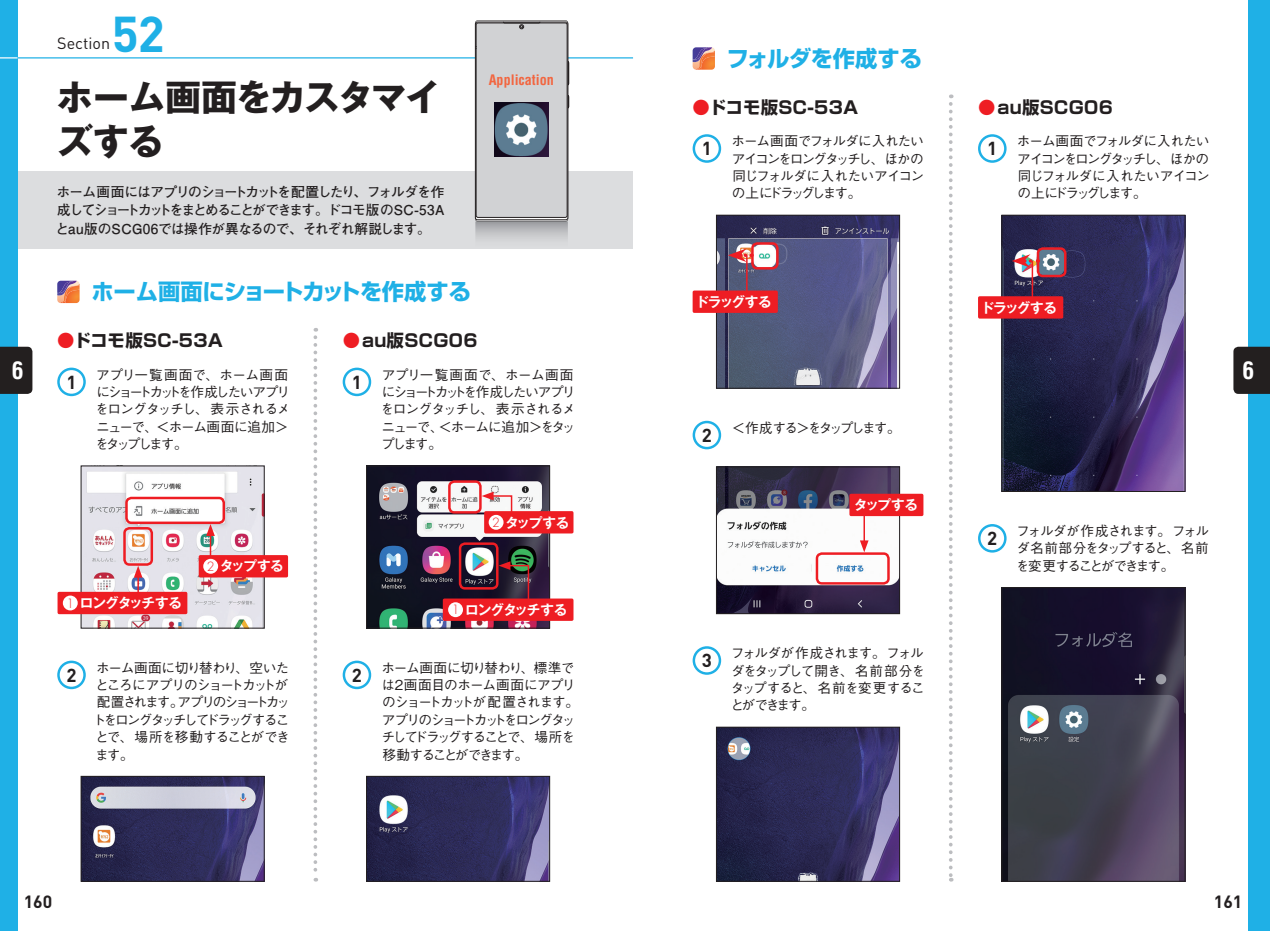
<style>
.page{position:relative;width:1270px;height:931px;background:#fff}
.page>*{position:absolute;margin:0;border:0;box-sizing:border-box;transform-origin:0 0}
.t1{font:700 49.52px "DIN";color:#1fb0e6}
.t2{font:700 36.05px/43.4px "Gothic MB101 Pro";letter-spacing:-.03em;color:#231f20}
.t3{font:700 condensed 23.62px "Helvetica";color:#fff}
.t4{font:700 22.4px "Shin Go Pro";letter-spacing:-.02em;color:#1fb0e6}
.t5{font:700 18.55px "DIN";color:#231f20}
.t6{font:700 17.5px "DIN";color:#231f20}
.t7{font:700 17.32px "Shin Go Pro";letter-spacing:.02em;color:#231f20}
.t8{font:16.1px "DIN";color:#231f20}
.t9{font:700 condensed 14.17px "Helvetica";color:#f26640}
.t10{font:500 13.65px/17.3px "Gothic BBB Pro";letter-spacing:-.11em;color:#231f20;text-align:justify}
.t11{font:700 13.65px/18.6px "Futo Go B101 Pro";letter-spacing:-.025em;color:#231f20;text-align:justify}
.t12{font:700 13.65px "Gothic MB101 Pro De";letter-spacing:-.08em;color:#fff}
.t13{font:500 13.65px "Gothic BBB Pro";letter-spacing:-.16em;color:#231f20}
.t14{font:500 13.65px "Gothic BBB Pro";letter-spacing:-.155em;color:#231f20}
.t15{font:500 13.65px "Gothic BBB Pro";letter-spacing:-.065em;color:#231f20}
.t16{font:500 13.65px "Gothic BBB Pro";letter-spacing:-.075em;color:#231f20}
.t17{font:500 13.65px "Gothic BBB Pro";letter-spacing:-.175em;color:#231f20}
.s1{color:#ee1d23}
.s2{font-family:"Futura";font-weight:300;font-size:12.42px;color:#ee1d23}
</style>
<div class="page">
<svg style="left:949px;top:104px;width:3px;height:777px"></svg>
<div style="left:0;top:171px;width:633px;height:77px;background:#dcdddf"></div>
<hr style="left:0;top:57px;width:633px;height:1px;background:#1fb0e6">
<svg style="left:313px;top:337px;width:4px;height:544px"></svg>
<svg style="left:475px;top:20px;width:94px;height:219px"></svg>
<img style="left:1003px;top:589px;width:180px;height:290px">
<div style="left:1001px;top:587px;width:184px;height:294px;border:1px solid #231f20"></div>
<img style="left:1003px;top:217px;width:180px;height:272px">
<div style="left:1001px;top:215px;width:184px;height:276px;border:1px solid #231f20"></div>
<img style="left:718px;top:468px;width:179px;height:143px">
<div style="left:716px;top:466px;width:183px;height:147px;border:1px solid #231f20"></div>
<img style="left:718px;top:728px;width:179px;height:151px">
<div style="left:716px;top:726px;width:183px;height:155px;border:1px solid #231f20"></div>
<img style="left:718px;top:217px;width:179px;height:169px">
<div style="left:716px;top:215px;width:183px;height:173px;border:1px solid #231f20"></div>
<img style="left:83px;top:467px;width:179px;height:159px">
<img style="left:368px;top:467px;width:180px;height:159px">
<div style="left:366px;top:465px;width:184px;height:163px;border:1px solid #231f20"></div>
<img style="left:83px;top:777px;width:179px;height:102px">
<div style="left:81px;top:775px;width:183px;height:106px;border:1px solid #231f20"></div>
<img style="left:368px;top:777px;width:180px;height:102px">
<div style="left:366px;top:775px;width:184px;height:106px;border:1px solid #231f20"></div>
<svg style="left:206px;top:524px;width:9px;height:31px"></svg>
<hr style="left:137px;top:574px;width:2px;height:28px;background:#ee1d23">
<svg style="left:134px;top:565px;width:8px;height:12px"></svg>
<div style="left:125px;top:496px;width:100px;height:28px;border:2px solid #ee1d23;border-radius:5px"></div>
<div style="left:123px;top:526px;width:30px;height:39px;border:2px solid #ee1d23;border-radius:5px"></div>
<div style="left:448px;top:480px;width:33px;height:33px;border:2px solid #ee1d23;border-radius:5px"></div>
<div style="left:459px;top:542px;width:39px;height:47px;border:2px solid #ee1d23;border-radius:5px"></div>
<svg style="left:481px;top:491px;width:32px;height:24px"></svg>
<svg style="left:498px;top:561px;width:32px;height:37px"></svg>
<svg style="left:727px;top:248px;width:24px;height:14px"></svg>
<svg style="left:1011px;top:254px;width:19px;height:13px"></svg>
<div style="left:751px;top:242px;width:27px;height:27px;border:2px solid #ee1d23;border-radius:5px"></div>
<div style="left:1036px;top:247px;width:30px;height:30px;border:2px solid #ee1d23;border-radius:5px"></div>
<hr style="left:746px;top:255px;width:1px;height:46px;background:#ee1d23">
<hr style="left:1031px;top:261px;width:1px;height:46px;background:#ee1d23">
<div style="left:815px;top:552px;width:74px;height:32px;border:2px solid #ee1d23;border-radius:5px"></div>
<hr style="left:863px;top:497px;width:1px;height:46px;background:#ee1d23">
<svg style="left:859px;top:540px;width:9px;height:12px"></svg>
<div style="left:977px;top:524px;width:29px;height:28px;border:2px solid #1fb0e6;border-radius:50%"></div>
<div style="left:977px;top:134px;width:29px;height:29px;border:2px solid #1fb0e6;border-radius:50%"></div>
<div style="left:692px;top:420px;width:29px;height:29px;border:2px solid #1fb0e6;border-radius:50%"></div>
<div style="left:692px;top:646px;width:29px;height:28px;border:2px solid #1fb0e6;border-radius:50%"></div>
<div style="left:692px;top:134px;width:29px;height:29px;border:2px solid #1fb0e6;border-radius:50%"></div>
<svg style="left:692px;top:47px;width:22px;height:23px"></svg>
<img style="left:692px;top:47px;width:15px;height:13px">
<img style="left:695px;top:50px;width:20px;height:20px">
<img style="left:697px;top:52px;width:18px;height:18px">
<img style="left:701px;top:56px;width:14px;height:14px">
<div style="left:57px;top:660px;width:29px;height:28px;border:2px solid #1fb0e6;border-radius:50%"></div>
<div style="left:342px;top:660px;width:29px;height:28px;border:2px solid #1fb0e6;border-radius:50%"></div>
<img style="left:494px;top:102px;width:54px;height:55px">
<svg style="left:57px;top:280px;width:23px;height:23px"></svg>
<img style="left:57px;top:280px;width:15px;height:13px">
<img style="left:60px;top:284px;width:20px;height:19px">
<img style="left:62px;top:285px;width:18px;height:18px">
<img style="left:66px;top:289px;width:14px;height:14px">
<div style="left:57px;top:367px;width:29px;height:29px;border:2px solid #1fb0e6;border-radius:50%"></div>
<div style="left:342px;top:367px;width:29px;height:29px;border:2px solid #1fb0e6;border-radius:50%"></div>
<div style="left:199px;top:555px;width:89px;height:22px;background:#ee1d23;border-radius:2px"></div>
<div style="left:203px;top:558px;width:15px;height:15px;background:#fff;border-radius:50%"></div>
<div style="left:484px;top:511px;width:89px;height:22px;background:#ee1d23;border-radius:2px"></div>
<div style="left:488px;top:514px;width:15px;height:15px;background:#fff;border-radius:50%"></div>
<div style="left:58px;top:591px;width:129px;height:23px;background:#ee1d23;border-radius:2px"></div>
<div style="left:63px;top:595px;width:15px;height:15px;background:#fff;border-radius:50%"></div>
<div style="left:443px;top:598px;width:130px;height:22px;background:#ee1d23;border-radius:2px"></div>
<div style="left:448px;top:602px;width:15px;height:15px;background:#fff;border-radius:50%"></div>
<div style="left:692px;top:290px;width:85px;height:23px;background:#ee1d23;border-radius:2px"></div>
<div style="left:977px;top:296px;width:86px;height:22px;background:#ee1d23;border-radius:2px"></div>
<div style="left:849px;top:493px;width:74px;height:23px;background:#ee1d23;border-radius:2px"></div>
<div style="left:0;top:0;width:18px;height:930px;background:#1fb0e6"></div>
<div style="left:1248px;top:0;width:21px;height:930px;background:#1fb0e6"></div>
<div style="left:0;top:346px;width:32px;height:48px;background:#231f1f"></div>
<svg style="left:1233px;top:346px;width:36px;height:48px;background:#282626"></svg>
<svg style="left:0;top:57px;width:18px;height:1px"></svg>
<h1 class="t1" style="left:112px;top:2px;width:54px">52</h1>
<p class="t8" style="left:57px;top:32px;width:54px">Section</p>
<h2 class="t2" style="left:57px;top:71px;width:385px">ホーム画面をカスタマイズする</h2>
<p class="t11" style="left:56px;top:180px;width:390px">ホーム画面にはアプリのショートカットを配置したり、フォルダを作成してショートカットをまとめることができます。ドコモ版のSC-53Aとau版のSCG06では操作が異なるので、それぞれ解説します。</p>
<p class="t9" style="left:488px;top:71px;width:67px">Application</p>
<h3 class="t4" style="left:92px;top:274px;width:381px">ホーム画面にショートカットを作成する</h3>
<p class="t7" style="left:57px;top:326px;width:167px"><span class="s1">●</span>ドコモ版SC-53A</p>
<p class="t7" style="left:342px;top:326px;width:136px"><span class="s1">●</span>au版SCG06</p>
<h3 class="t4" style="left:726px;top:41px;width:197px">フォルダを作成する</h3>
<p class="t7" style="left:692px;top:93px;width:167px"><span class="s1">●</span>ドコモ版SC-53A</p>
<p class="t7" style="left:977px;top:93px;width:136px"><span class="s1">●</span>au版SCG06</p>
<h3 class="t5" style="left:701px;top:136px;width:12px">1</h3>
<p class="t10" style="left:731px;top:131px;width:194px">ホーム画面でフォルダに入れたいアイコンをロングタッチし、ほかの同じフォルダに入れたいアイコンの上にドラッグします。</p>
<h3 class="t5" style="left:987px;top:136px;width:12px">1</h3>
<p class="t10" style="left:1016px;top:131px;width:194px">ホーム画面でフォルダに入れたいアイコンをロングタッチし、ほかの同じフォルダに入れたいアイコンの上にドラッグします。</p>
<p class="t12" style="left:695px;top:290px;width:78px">ドラッグする</p>
<p class="t12" style="left:980px;top:296px;width:78px">ドラッグする</p>
<h3 class="t3" style="left:12px;top:355px;width:13px">6</h3>
<h3 class="t3" style="left:1242px;top:355px;width:13px">6</h3>
<h3 class="t5" style="left:66px;top:369px;width:12px">1</h3>
<p class="t10" style="left:380px;top:364px;width:197px;text-align:left">アプリ一覧画面で、ホーム画面にショートカットを作成したいアプリをロングタッチし、表示されるメニューで、＜ホームに追加＞をタップします。</p>
<p class="t10" style="left:95px;top:364px;width:197px;text-align:left">アプリ一覧画面で、ホーム画面にショートカットを作成したいアプリをロングタッチし、表示されるメニューで、＜ホーム画面に追加＞をタップします。</p>
<h3 class="t5" style="left:352px;top:369px;width:12px">1</h3>
<p class="t17" style="left:731px;top:416px;width:170px">＜作成する＞をタップします。</p>
<h3 class="t5" style="left:701px;top:422px;width:12px">2</h3>
<p class="t12" style="left:207px;top:554px;width:79px"><span class="s2">2</span> タップする</p>
<p class="t12" style="left:492px;top:510px;width:79px"><span class="s2">2</span> タップする</p>
<p class="t12" style="left:66px;top:591px;width:117px"><span class="s2">1</span> ロングタッチする</p>
<p class="t12" style="left:451px;top:598px;width:117px"><span class="s2">1</span> ロングタッチする</p>
<h3 class="t5" style="left:66px;top:662px;width:12px">2</h3>
<p class="t10" style="left:381px;top:656px;width:199px;text-align:left">ホーム画面に切り替わり、標準では2画面目のホーム画面にアプリのショートカットが配置されます。アプリのショートカットをロングタッチしてドラッグすることで、場所を移動することができます。</p>
<p class="t15" style="left:96px;top:656px;width:194px">ホーム画面に切り替わり、空いた</p>
<p class="t10" style="left:95px;top:674px;width:195px">ところにアプリのショートカットが</p>
<p class="t13" style="left:97px;top:691px;width:195px">配置されます。アプリのショートカッ</p>
<p class="t14" style="left:92px;top:708px;width:198px">トをロングタッチしてドラッグするこ</p>
<p class="t16" style="left:95px;top:725px;width:196px">とで、場所を移動することができ</p>
<p class="t10" style="left:95px;top:743px;width:40px">ます。</p>
<h3 class="t5" style="left:352px;top:662px;width:12px">2</h3>
<p class="t12" style="left:853px;top:493px;width:66px">タップする</p>
<h3 class="t5" style="left:701px;top:648px;width:12px">3</h3>
<p class="t10" style="left:730px;top:642px;width:196px">フォルダが作成されます。フォルダをタップして開き、名前部分をタップすると、名前を変更することができます。</p>
<h3 class="t5" style="left:987px;top:526px;width:12px">2</h3>
<p class="t10" style="left:1015px;top:520px;width:195px">フォルダが作成されます。フォルダ名前部分をタップすると、名前を変更することができます。</p>
<p class="t6" style="left:24px;top:889px;width:30px">160</p>
<p class="t6" style="left:1213px;top:889px;width:30px">161</p>
</div>
